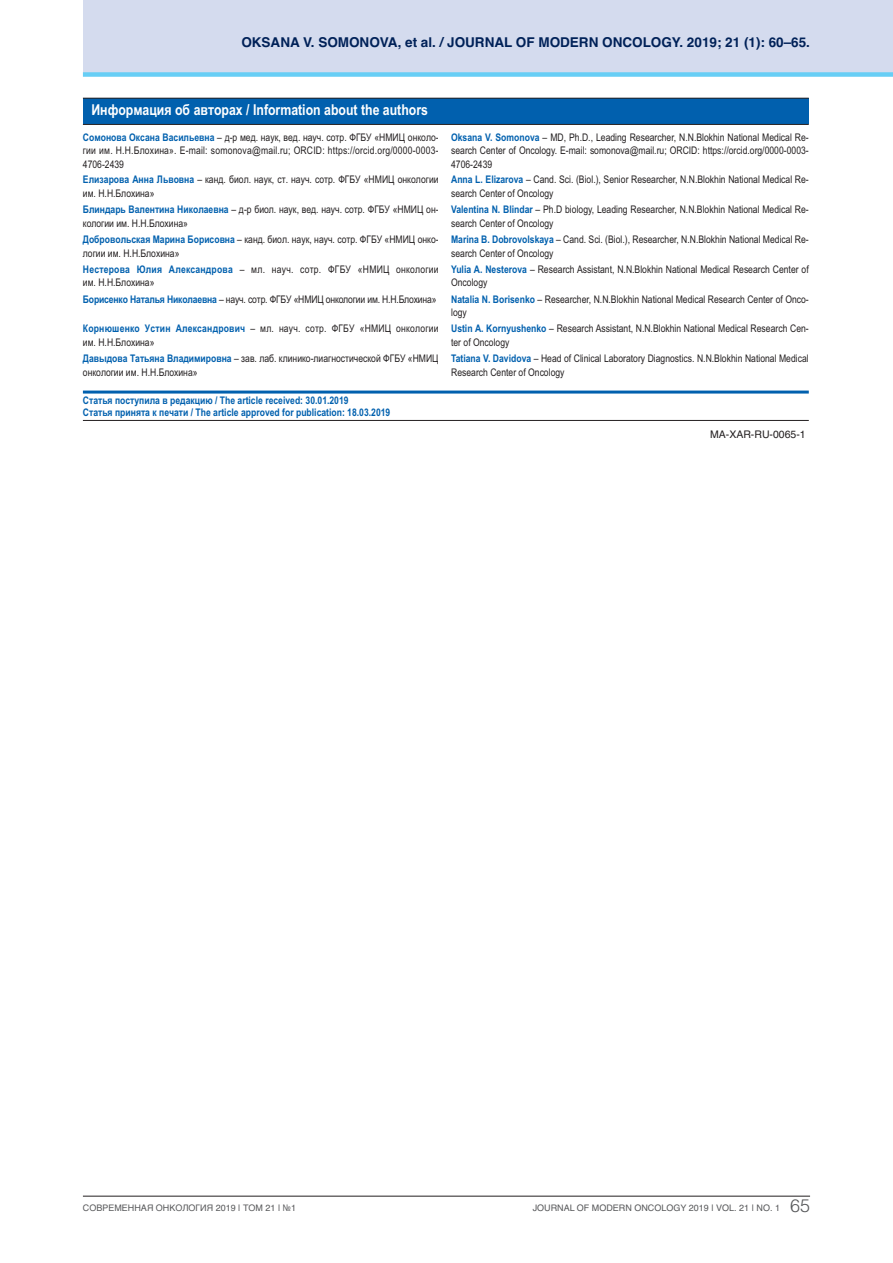
<style>
.page{position:relative;width:893px;height:1263px;background:#fff}
.page>*{position:absolute;margin:0;border:0;box-sizing:border-box;transform-origin:0 0}
.t1{font:700 15px "Arial Narrow";color:#fff}
.t2{font:700 13.5px "Helvetica";color:#002158}
.t3{font:10.5px/13.5px "Arial Narrow";color:#231f20}
.t4{font:10.5px/13.5px "Arial Narrow";letter-spacing:.02em;color:#231f20}
.t5{font:700 10.5px/12px "Arial Narrow";color:#0160ae}
.t6{font:10.5px "Helvetica";color:#231f20}
.t7{font:9px "Helvetica";color:#57585a}
.s1{font-weight:700;color:#0160ae}
.s2{font-weight:300;font-size:18px}
</style>
<div class="page">
<div style="left:83px;top:0;width:810px;height:74px;background:#d4dbee"></div>
<hr style="left:83px;top:1196px;width:727px;height:1px;background:#231f20">
<div style="left:83px;top:72px;width:810px;height:5px;background:#67cef5"></div>
<div style="left:83px;top:98px;width:726px;height:26px;background:#0160ae"></div>
<svg style="left:83px;top:390px;width:726px;height:1px"></svg>
<hr style="left:83px;top:98px;width:726px;height:1px;background:#231f20">
<hr style="left:83px;top:124px;width:726px;height:1px;background:#231f20">
<hr style="left:83px;top:391px;width:726px;height:3px;background:#0160ae">
<hr style="left:83px;top:420px;width:726px;height:1px;background:#231f20">
<p class="t2" style="left:241px;top:32px;width:570px">OKSANA V. SOMONOVA, et al. / JOURNAL OF MODERN ONCOLOGY. 2019; 21 (1): 60–65.</p>
<h1 class="t1" style="left:91px;top:99px;width:338px">Информация об авторах / Information about the authors</h1>
<p class="t3" style="left:83px;top:130px;width:357px;text-align:justify"><span class="s1">Сомонова Оксана Васильевна</span> – д-р мед. наук, вед. науч. сотр. ФГБУ «НМИЦ онколо&shy;гии им. Н.Н.Блохина». E-mail: somonova@mail.ru; ORCID: https://orcid.org/0000-0003- 4706-2439</p>
<p class="t3" style="left:451px;top:130px;width:359px;text-align:justify"><span class="s1">Oksana V. Somonova</span> – MD, Ph.D., Leading Researcher, N.N.Blokhin National Medical Re&shy;search Center of Oncology. E-mail: somonova@mail.ru; ORCID: https://orcid.org/0000-0003- 4706-2439</p>
<p class="t3" style="left:83px;top:173px;width:357px"><span class="s1">Елизарова Анна Львовна</span> – канд. биол. наук, ст. науч. сотр. ФГБУ «НМИЦ онкологии им. Н.Н.Блохина»</p>
<p class="t3" style="left:451px;top:173px;width:359px"><span class="s1">Anna L. Elizarova</span> – Cand. Sci. (Biol.), Senior Researcher, N.N.Blokhin National Medical Re&shy;search Center of Oncology</p>
<p class="t3" style="left:83px;top:202px;width:357px"><span class="s1">Блиндарь Валентина Николаевна</span> – д-р биол. наук, вед. науч. сотр. ФГБУ «НМИЦ он&shy;кологии им. Н.Н.Блохина»</p>
<p class="t3" style="left:451px;top:202px;width:359px"><span class="s1">Valentina N. Blindar</span> – Ph.D biology, Leading Researcher, N.N.Blokhin National Medical Re&shy;search Center of Oncology</p>
<p class="t3" style="left:83px;top:232px;width:357px"><span class="s1">Добровольская Марина Борисовна</span> – канд. биол. наук, науч. сотр. ФГБУ «НМИЦ онко&shy;логии им. Н.Н.Блохина»</p>
<p class="t3" style="left:451px;top:232px;width:359px"><span class="s1">Marina B. Dobrovolskaya</span> – Cand. Sci. (Biol.), Researcher, N.N.Blokhin National Medical Re&shy;search Center of Oncology</p>
<p class="t4" style="left:83px;top:262px;width:357px"><span class="s1">Нестерова Юлия Александрова</span> – мл. науч. сотр. ФГБУ «НМИЦ онкологии им. Н.Н.Блохина»</p>
<p class="t3" style="left:451px;top:262px;width:359px"><span class="s1">Yulia A. Nesterova</span> – Research Assistant, N.N.Blokhin National Medical Research Center of<br>Oncology</p>
<p class="t3" style="left:83px;top:292px;width:355px"><span class="s1">Борисенко Наталья Николаевна</span> – науч. сотр. ФГБУ «НМИЦ онкологии им. Н.Н.Блохина»</p>
<p class="t3" style="left:451px;top:292px;width:359px"><span class="s1">Natalia N. Borisenko</span> – Researcher, N.N.Blokhin National Medical Research Center of Onco&shy;logy</p>
<p class="t4" style="left:83px;top:321px;width:357px"><span class="s1">Корнюшенко Устин Александрович</span> – мл. науч. сотр. ФГБУ «НМИЦ онкологии им. Н.Н.Блохина»</p>
<p class="t3" style="left:451px;top:321px;width:359px"><span class="s1">Ustin A. Kornyushenko</span> – Research Assistant, N.N.Blokhin National Medical Research Cen&shy;ter of Oncology</p>
<p class="t3" style="left:83px;top:351px;width:357px"><span class="s1">Давыдова Татьяна Владимировна</span> – зав. лаб. клинико-лиагностической ФГБУ «НМИЦ онкологии им. Н.Н.Блохина»</p>
<p class="t3" style="left:451px;top:351px;width:359px"><span class="s1">Tatiana V. Davidova</span> – Head of Clinical Laboratory Diagnostics. N.N.Blokhin National Medical<br>Research Center of Oncology</p>
<p class="t5" style="left:83px;top:393px;width:309px">Статья поступила в редакцию / The article received: 30.01.2019<br>Статья принята к печати / The article approved for publication: 18.03.2019</p>
<p class="t6" style="left:710px;top:426px;width:97px">MA-XAR-RU-0065-1</p>
<p class="t7" style="left:83px;top:1200px;width:215px">СОВРЕМЕННАЯ ОНКОЛОГИЯ 2019 | ТОМ 21 | №1</p>
<p class="t7" style="left:533px;top:1200px;width:279px">JOURNAL OF MODERN ONCOLOGY 2019 | VOL. 21 | NO. 1 <span class="s2">65</span></p>
</div>
